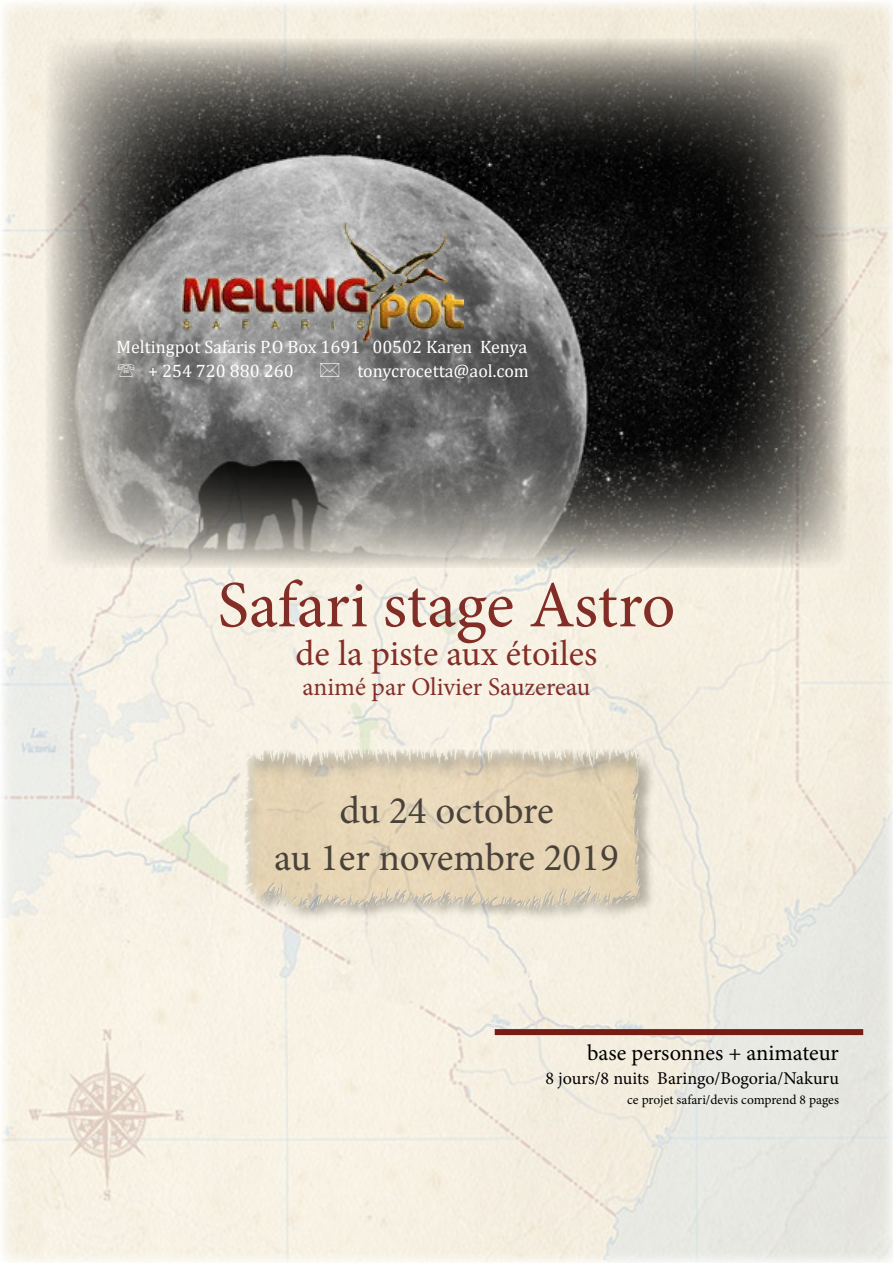
<style>
.page{position:relative;width:893px;height:1263px;background:#fff}
.page>*{position:absolute;margin:0;border:0;box-sizing:border-box;transform-origin:0 0}
.t1{font:66px "Minion Pro";letter-spacing:-.005em;color:#771b15}
.t2{font:39px/46.8px "Minion Pro";letter-spacing:-.005em;color:#3a342f;text-align:center}
.t3{font:36px "Minion Pro";color:#771b15}
.t4{font:25.5px "Minion Pro";color:#771b15}
.t5{font:22.5px "Minion Pro";color:#000}
.t6{font:18px/23.4px "Cambria";color:#fff}
.t7{font:18px "Minion Pro";color:#000}
.t8{font:13.5px "Minion Pro";color:#000}
</style>
<div class="page">
<img style="left:1px;top:2px;width:892px;height:1261px">
<img style="left:45px;top:38px;width:802px;height:530px">
<div style="left:173px;top:212px;width:299px;height:138px;background:#fff;opacity:.75"></div>
<img style="left:183px;top:220px;width:280px;height:121px">
<div style="left:495px;top:1029px;width:368px;height:6px;background:#771b15"></div>
<svg style="left:118px;top:363px;width:16px;height:13px"></svg>
<svg style="left:321px;top:362px;width:18px;height:14px"></svg>
<p class="t6" style="left:148px;top:335px;width:380px;text-indent:-32px">Meltingpot Safaris P.O Box 1691 00502 Karen Kenya + 254 720 880 260</p>
<p class="t6" style="left:357px;top:359px;width:173px">tonycrocetta@aol.com</p>
<h1 class="t1" style="left:218px;top:561px;width:459px">Safari stage Astro</h1>
<h3 class="t3" style="left:296px;top:630px;width:303px">de la piste aux étoiles</h3>
<h3 class="t4" style="left:302px;top:670px;width:289px">animé par Olivier Sauzereau</h3>
<h2 class="t2" style="left:274px;top:787px;width:346px">du 24 octobre<br>au 1er novembre 2019</h2>
<p class="t5" style="left:587px;top:1038px;width:253px">base personnes + animateur</p>
<p class="t7" style="left:545px;top:1066px;width:295px">8 jours/8 nuits Baringo/Bogoria/Nakuru</p>
<p class="t8" style="left:627px;top:1090px;width:213px">ce projet safari/devis comprend 8 pages</p>
</div>
